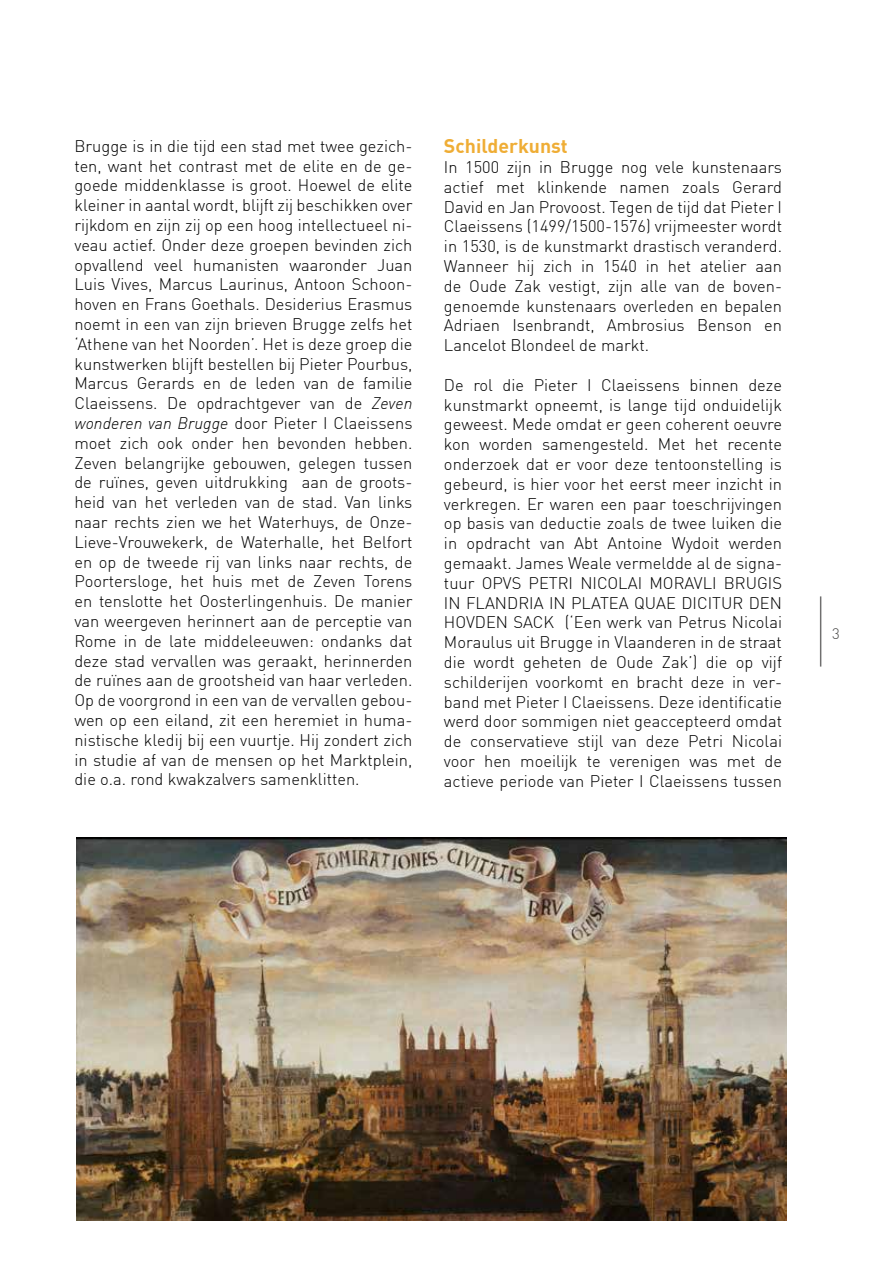
<style>
.page{position:relative;width:893px;height:1263px;background:#fff}
.page>*{position:absolute;margin:0;border:0;box-sizing:border-box;transform-origin:0 0}
.t1{font:700 19.5px "DIN Offc Pro";color:#efad35}
.t2{font:300 16.5px/19.8px "DIN Offc Pro";color:#000;text-align:justify}
.t3{font:300 15px "DIN Offc Pro";color:#4a4a49}
.s1{font-style:italic}
</style>
<div class="page">
<hr style="left:820px;top:596px;width:1px;height:70px;background:#706f6f">
<img style="left:76px;top:838px;width:710px;height:382px">
<p class="t2" style="left:74px;top:134px;width:340px">Brugge is in die tijd een stad met twee gezich&shy;ten, want het contrast met de elite en de ge&shy;goede middenklasse is groot. Hoewel de elite kleiner in aantal wordt, blijft zij beschikken over rijkdom en zijn zij op een hoog intellectueel ni&shy;veau actief. Onder deze groepen bevinden zich opvallend veel humanisten waaronder Juan Luis Vives, Marcus Laurinus, Antoon Schoon&shy;hoven en Frans Goethals. Desiderius Erasmus noemt in een van zijn brieven Brugge zelfs het ‘Athene van het Noorden’. Het is deze groep die kunstwerken blijft bestellen bij Pieter Pourbus, Marcus Gerards en de leden van de familie Claeissens. De opdrachtgever van de <span class="s1">Zeven wonderen van Brugge</span> door Pieter I Claeissens moet zich ook onder hen bevonden hebben.<br>Zeven belangrijke gebouwen, gelegen tussen de ruïnes, geven uitdrukking aan de groots&shy;heid van het verleden van de stad. Van links naar rechts zien we het Waterhuys, de Onze-Lieve-Vrouwekerk, de Waterhalle, het Belfort en op de tweede rij van links naar rechts, de Poortersloge, het huis met de Zeven Torens en tenslotte het Oosterlingenhuis. De manier van weergeven herinnert aan de perceptie van Rome in de late middeleeuwen: ondanks dat deze stad vervallen was geraakt, herinnerden de ruïnes aan de grootsheid van haar verleden.<br>Op de voorgrond in een van de vervallen gebou&shy;wen op een eiland, zit een heremiet in huma&shy;nistische kledij bij een vuurtje. Hij zondert zich in studie af van de mensen op het Marktplein, die o.a. rond kwakzalvers samenklitten.</p>
<p class="t1" style="left:444px;top:130px;width:125px">Schilderkunst</p>
<p class="t2" style="left:444px;top:156px;width:340px">In 1500 zijn in Brugge nog vele kunstenaars actief met klinkende namen zoals Gerard David en Jan Provoost. Tegen de tijd dat Pieter I Claeissens (1499/1500-1576) vrijmeester wordt in 1530, is de kunstmarkt drastisch veranderd.<br>Wanneer hij zich in 1540 in het atelier aan de Oude Zak vestigt, zijn alle van de boven&shy;genoemde kunstenaars overleden en bepalen Adriaen Isenbrandt, Ambrosius Benson en Lancelot Blondeel de markt.</p>
<p class="t2" style="left:444px;top:373px;width:340px">De rol die Pieter I Claeissens binnen deze kunstmarkt opneemt, is lange tijd onduidelijk geweest. Mede omdat er geen coherent oeuvre kon worden samengesteld. Met het recente onderzoek dat er voor deze tentoonstelling is gebeurd, is hier voor het eerst meer inzicht in verkregen. Er waren een paar toeschrijvingen op basis van deductie zoals de twee luiken die in opdracht van Abt Antoine Wydoit werden gemaakt. James Weale vermeldde al de signa&shy;tuur OPVS PETRI NICOLAI MORAVLI BRUGIS IN FLANDRIA IN PLATEA QUAE DICITUR DEN HOVDEN SACK (‘Een werk van Petrus Nicolai Moraulus uit Brugge in Vlaanderen in de straat die wordt geheten de Oude Zak’) die op vijf schilderijen voorkomt en bracht deze in ver&shy;band met Pieter I Claeissens. Deze identificatie werd door sommigen niet geaccepteerd omdat de conservatieve stijl van deze Petri Nicolai voor hen moeilijk te verenigen was met de actieve periode van Pieter I Claeissens tussen</p>
<p class="t3" style="left:832px;top:622px;width:9px">3</p>
</div>
